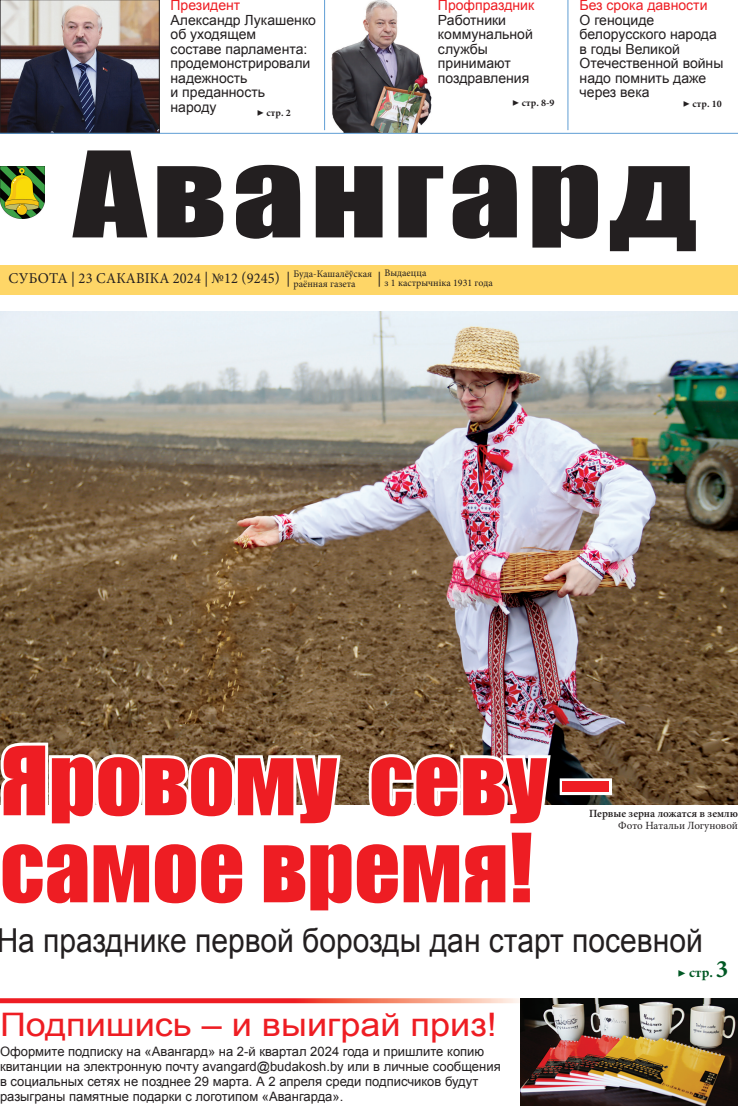
<style>
.page{position:relative;width:738px;height:1106px;background:#fff}
.page>*{position:absolute;margin:0;border:0;box-sizing:border-box;transform-origin:0 0}
.t1{font:110px "Impact";letter-spacing:.04em;color:#231f20;scale:1.31 1}
.t2{font:88px/87px "Impact";color:#ee1d23}
.t3{font:33px "Arial";color:#231f20;scale:.91 1}
.t4{font:32.4px "Arial";color:#ee1d23;scale:1.11 1}
.t5{font:15px "Minion Pro";letter-spacing:.01em;color:#231f20}
.t6{font:14px/14.5px "Arial";color:#231f20}
.t7{font:14px "Arial";color:#ee1d23}
.t8{font:700 14px "Minion Pro";color:#005824}
.t9{font:13px/15px "Arial";color:#231f20}
.t10{font:600 11px "Minion Pro";color:#231f20}
.t11{font:11px "Minion Pro";color:#231f20}
.t12{font:10px/10px "Minion Pro";color:#231f20}
.t13{font:700 10px "Minion Pro";letter-spacing:.015em;color:#231f20}
.s1{font-size:12px}
.s2{font-size:25px}
</style>
<div class="page">
<img style="left:331px;top:0;width:100px;height:133px">
<img style="left:2px;top:2px;width:155px;height:129px">
<div style="left:0;top:0;width:159px;height:133px;border:1px solid #231f20"></div>
<img style="left:0;top:312px;width:737px;height:492px">
<hr style="left:0;top:133px;width:737px;height:1px;background:#5f9dd4">
<div style="left:0;top:265px;width:737px;height:30px;background:#fed667"></div>
<img style="left:0;top:166px;width:44px;height:53px">
<img style="left:520px;top:1003px;width:217px;height:103px">
<svg style="left:0;top:998px;width:737px;height:5px;background:#b24541"></svg>
<hr style="left:324px;top:0;width:1px;height:130px;background:#5f9dd4">
<hr style="left:567px;top:0;width:1px;height:130px;background:#5f9dd4">
<div style="left:559px;top:778px;width:52px;height:17px;border:6px solid #fff"></div>
<img style="left:0;top:711px;width:553px;height:94px">
<p class="t7" style="left:170px;top:-4px;width:71px">Президент</p>
<p class="t6" style="left:170px;top:13px;width:147px">Александр Лукашенко об уходящем<br>составе парламента: продемонстрировали надежность<br>и преданность<br>народу</p>
<p class="t13" style="left:257px;top:105px;width:35px"><span class="s1">▶</span> стр. 2</p>
<p class="t7" style="left:437px;top:-4px;width:98px">Профпраздник</p>
<p class="t6" style="left:437px;top:13px;width:96px">Работники коммунальной службы принимают поздравления</p>
<p class="t13" style="left:512px;top:95px;width:44px"><span class="s1">▶</span> стр. 8-9</p>
<p class="t7" style="left:579px;top:-4px;width:129px">Без срока давности</p>
<p class="t6" style="left:579px;top:13px;width:145px">О геноциде белорусского народа в годы Великой<br>Отечественной войны надо помнить даже через века</p>
<p class="t13" style="left:682px;top:97px;width:40px"><span class="s1">▶</span> стр. 10</p>
<h1 class="t1" style="left:73px;top:109px;width:478px">Авангард</h1>
<p class="t5" style="left:9px;top:268px;width:283px">СУБОТА | 23 САКАВІКА 2024 | №12 (9245) |</p>
<p class="t5" style="left:377px;top:268px;width:5px">|</p>
<p class="t12" style="left:384px;top:268px;width:110px">Выдаецца<br>з 1 кастрычніка 1931 года</p>
<p class="t12" style="left:293px;top:269px;width:80px">Буда-Кашалёўская раённая газета</p>
<h2 class="t2" style="left:0;top:735px;width:609px">Яровому севу – самое время!</h2>
<p class="t10" style="left:588px;top:805px;width:150px">Первые зерна ложатся в землю</p>
<p class="t11" style="left:617px;top:817px;width:121px">Фото Натальи Логуновой</p>
<h3 class="t3" style="left:-4px;top:918px;width:777px">На празднике первой борозды дан старт посевной</h3>
<h3 class="t4" style="left:0;top:1002px;width:449px">Подпишись – и выиграй приз!</h3>
<p class="t9" style="left:0;top:1043px;width:502px">Оформите подписку на «Авангард» на 2-й квартал 2024 года и пришлите копию квитанции на электронную почту avangard@budakosh.by или в личные сообщения в социальных сетях не позднее 29 марта. А 2 апреля среди подписчиков будут разыграны памятные подарки с логотипом «Авангарда».</p>
<p class="t8" style="left:677px;top:962px;width:52px">▶ стр. <span class="s2">3</span></p>
</div>
